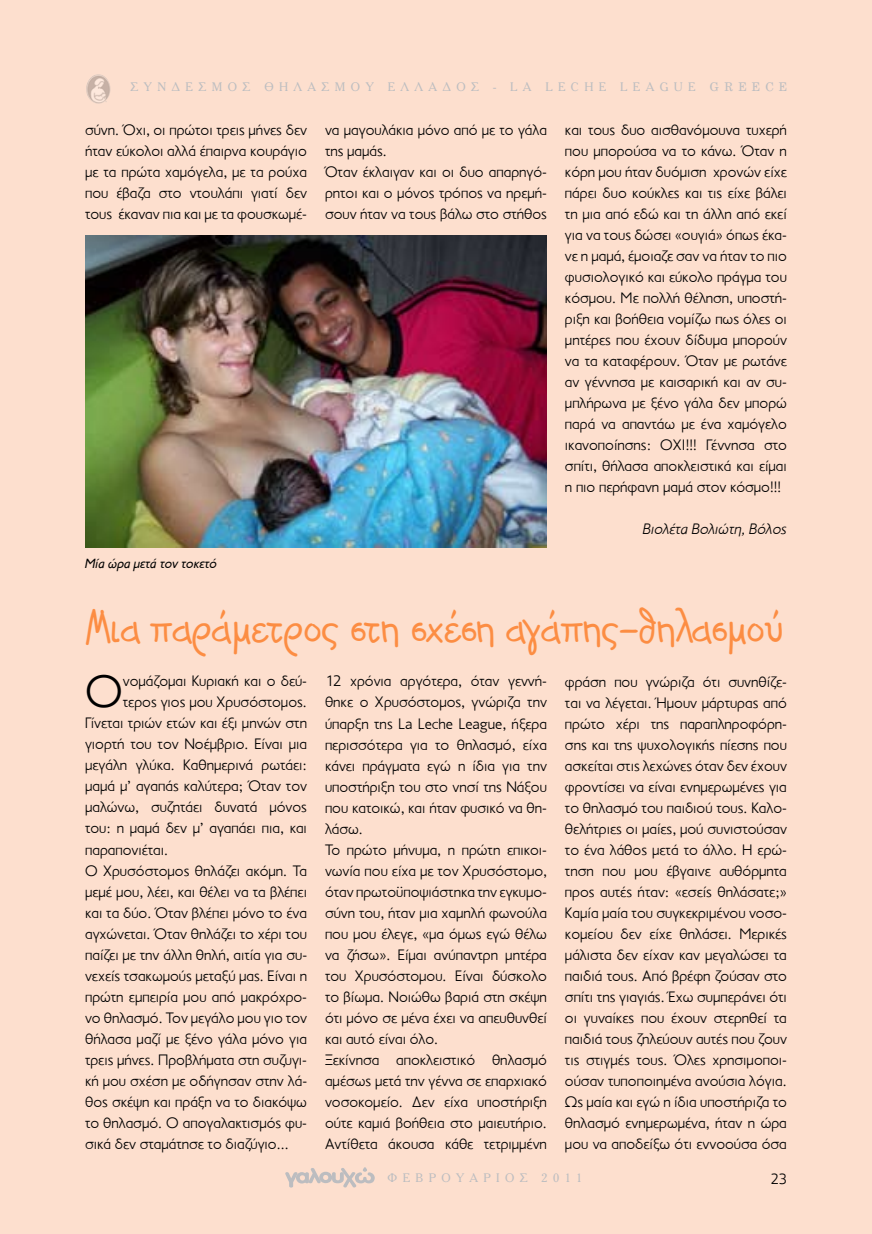
<style>
.page{position:relative;width:872px;height:1234px;background:#fff}
.page>*{position:absolute;margin:0;border:0;box-sizing:border-box;transform-origin:0 0}
.t1{font:49.5px "PF Kids Age Ten";letter-spacing:-.02em;color:#fc8d43}
.t2{font:300 45.9px "PF Transport";color:#000}
.t3{font:300 15.3px/21px "PF Transport";color:#000;text-align:justify}
.t4{font:italic 300 15.3px "PF Transport";color:#000}
.t5{font:300 15px "PF Transport";color:#000}
.t6{font:italic 13.5px "PF Transport";color:#000}
.t7{font:12px "PF Cheltenham";letter-spacing:.45em;color:#bcbdc0}
.s1{font-family:"PF Century"}
</style>
<div class="page">
<div style="left:0;top:0;width:872px;height:1233px;background:#fddfce"></div>
<img style="left:85px;top:236px;width:462px;height:311px">
<img style="left:86px;top:74px;width:25px;height:30px">
<svg style="left:285px;top:1167px;width:90px;height:20px"></svg>
<p class="t7" style="left:130px;top:80px;width:658px">ΣΥΝΔΕΣΜΟΣ ΘΗΛΑΣΜΟΥ ΕΛΛΑΔΟΣ - LA LECHE LEAGUE <span class="s1">GREECE</span></p>
<p class="t3" style="left:85px;top:119px;width:223px">σύνη. Όχι, οι πρώτοι τρεις μήνες δεν ήταν εύκολοι αλλά έπαιρνα κουράγιο με τα πρώτα χαμόγελα, με τα ρούχα που έβαζα στο ντουλάπι γιατί δεν τους έκαναν πια και με τα φουσκωμέ-</p>
<p class="t3" style="left:325px;top:119px;width:223px;text-align:left">να μαγουλάκια μόνο από με το γάλα της μαμάς.<br>Όταν έκλαιγαν και οι δυο απαρηγό&shy;ρητοι και ο μόνος τρόπος να ηρεμή&shy;σουν ήταν να τους βάλω στο στήθος</p>
<p class="t3" style="left:565px;top:119px;width:223px">και τους δυο αισθανόμουνα τυχερή που μπορούσα να το κάνω. Όταν η κόρη μου ήταν δυόμιση χρονών είχε πάρει δυο κούκλες και τις είχε βάλει τη μια από εδώ και τη άλλη από εκεί για να τους δώσει «ουγιά» όπως έκα&shy;νε η μαμά, έμοιαζε σαν να ήταν το πιο φυσιολογικό και εύκολο πράγμα του κόσμου. Με πολλή θέληση, υποστή&shy;ριξη και βοήθεια νομίζω πως όλες οι μητέρες που έχουν δίδυμα μπορούν να τα καταφέρουν. Όταν με ρωτάνε αν γέννησα με καισαρική και αν συ&shy;μπλήρωνα με ξένο γάλα δεν μπορώ παρά να απαντάω με ένα χαμόγελο ικανοποίησης: ΟΧΙ!!! Γέννησα στο σπίτι, θήλασα αποκλειστικά και είμαι η πιο περήφανη μαμά στον κόσμο!!!</p>
<p class="t4" style="left:643px;top:520px;width:146px">Βιολέτα Βολιώτη, Βόλος</p>
<p class="t6" style="left:85px;top:555px;width:133px">Μία ώρα μετά τον τοκετό</p>
<h1 class="t1" style="left:85px;top:602px;width:700px">Μια παράμετρος στη σχέση αγάπης-θηλασμού</h1>
<h2 class="t2" style="left:85px;top:665px;width:39px">Ο</h2>
<p class="t3" style="left:123px;top:670px;width:186px">νομάζομαι Κυριακή και ο δεύ-</p>
<p class="t3" style="left:123px;top:691px;width:186px">τερος γιος μου Χρυσόστομος.</p>
<p class="t3" style="left:85px;top:712px;width:223px">Γίνεται τριών ετών και έξι μηνών στη</p>
<p class="t3" style="left:85px;top:733px;width:223px">γιορτή του τον Νοέμβριο. Είναι μια</p>
<p class="t3" style="left:85px;top:754px;width:223px">μεγάλη γλύκα. Καθημερινά ρωτάει:</p>
<p class="t3" style="left:85px;top:775px;width:223px">μαμά μ’ αγαπάς καλύτερα; Όταν τον</p>
<p class="t3" style="left:85px;top:796px;width:223px">μαλώνω, συζητάει δυνατά μόνος</p>
<p class="t3" style="left:85px;top:817px;width:223px">του: η μαμά δεν μ’ αγαπάει πια, και</p>
<p class="t3" style="left:85px;top:838px;width:85px">παραπονιέται.</p>
<p class="t3" style="left:85px;top:859px;width:223px">Ο Χρυσόστομος θηλάζει ακόμη. Τα</p>
<p class="t3" style="left:85px;top:880px;width:223px">μεμέ μου, λέει, και θέλει να τα βλέπει</p>
<p class="t3" style="left:85px;top:901px;width:223px">και τα δύο. Όταν βλέπει μόνο το ένα</p>
<p class="t3" style="left:85px;top:922px;width:223px">αγχώνεται. Όταν θηλάζει το χέρι του</p>
<p class="t3" style="left:85px;top:943px;width:223px">παίζει με την άλλη θηλή, αιτία για συ-</p>
<p class="t3" style="left:85px;top:964px;width:223px">νεχείς τσακωμούς μεταξύ μας. Είναι η</p>
<p class="t3" style="left:85px;top:985px;width:223px">πρώτη εμπειρία μου από μακρόχρο-</p>
<p class="t3" style="left:85px;top:1006px;width:223px">νο θηλασμό. Τον μεγάλο μου γιο τον</p>
<p class="t3" style="left:85px;top:1027px;width:223px">θήλασα μαζί με ξένο γάλα μόνο για</p>
<p class="t3" style="left:85px;top:1048px;width:223px">τρεις μήνες. Προβλήματα στη συζυγι-</p>
<p class="t3" style="left:85px;top:1069px;width:223px">κή μου σχέση με οδήγησαν στην λά-</p>
<p class="t3" style="left:85px;top:1090px;width:223px">θος σκέψη και πράξη να το διακόψω</p>
<p class="t3" style="left:85px;top:1111px;width:223px">το θηλασμό. Ο απογαλακτισμός φυ-</p>
<p class="t3" style="left:85px;top:1132px;width:205px">σικά δεν σταμάτησε το διαζύγιο...</p>
<p class="t3" style="left:325px;top:670px;width:223px;text-align:left">12 χρόνια αργότερα, όταν γεννή&shy;θηκε ο Χρυσόστομος, γνώριζα την ύπαρξη της La Leche League, ήξερα περισσότερα για το θηλασμό, είχα κάνει πράγματα εγώ η ίδια για την υποστήριξη του στο νησί της Νάξου που κατοικώ, και ήταν φυσικό να θη&shy;λάσω.<br>Το πρώτο μήνυμα, η πρώτη επικοι&shy;νωνία που είχα με τον Χρυσόστομο, όταν πρωτοϋποψιάστηκα την εγκυμο&shy;σύνη του, ήταν μια χαμηλή φωνούλα που μου έλεγε, «μα όμως εγώ θέλω να ζήσω». Είμαι ανύπαντρη μητέρα του Χρυσόστομου. Είναι δύσκολο το βίωμα. Νοιώθω βαριά στη σκέψη ότι μόνο σε μένα έχει να απευθυνθεί και αυτό είναι όλο.<br>Ξεκίνησα αποκλειστικό θηλασμό αμέσως μετά την γέννα σε επαρχιακό νοσοκομείο. Δεν είχα υποστήριξη ούτε καμιά βοήθεια στο μαιευτήριο.<br>Αντίθετα άκουσα κάθε τετριμμένη</p>
<p class="t3" style="left:565px;top:671px;width:223px">φράση που γνώριζα ότι συνηθίζε&shy;ται να λέγεται. Ήμουν μάρτυρας από πρώτο χέρι της παραπληροφόρη&shy;σης και της ψυχολογικής πίεσης που ασκείται στις λεχώνες όταν δεν έχουν φροντίσει να είναι ενημερωμένες για το θηλασμό του παιδιού τους. Καλο&shy;θελήτριες οι μαίες, μού συνιστούσαν το ένα λάθος μετά το άλλο. Η ερώ&shy;τηση που μου έβγαινε αυθόρμητα προς αυτές ήταν: «εσείς θηλάσατε;» Καμία μαία του συγκεκριμένου νοσο&shy;κομείου δεν είχε θηλάσει. Μερικές μάλιστα δεν είχαν καν μεγαλώσει τα παιδιά τους. Από βρέφη ζούσαν στο σπίτι της γιαγιάς. Έχω συμπεράνει ότι οι γυναίκες που έχουν στερηθεί τα παιδιά τους ζηλεύουν αυτές που ζουν τις στιγμές τους. Όλες χρησιμοποι&shy;ούσαν τυποποιημένα ανούσια λόγια.<br>Ως μαία και εγώ η ίδια υποστήριζα το θηλασμό ενημερωμένα, ήταν η ώρα μου να αποδείξω ότι εννοούσα όσα</p>
<p class="t7" style="left:387px;top:1170px;width:196px">ΦΕΒΡΟΥΑΡΙΟΣ 2011</p>
<p class="t5" style="left:770px;top:1169px;width:18px">23</p>
</div>
